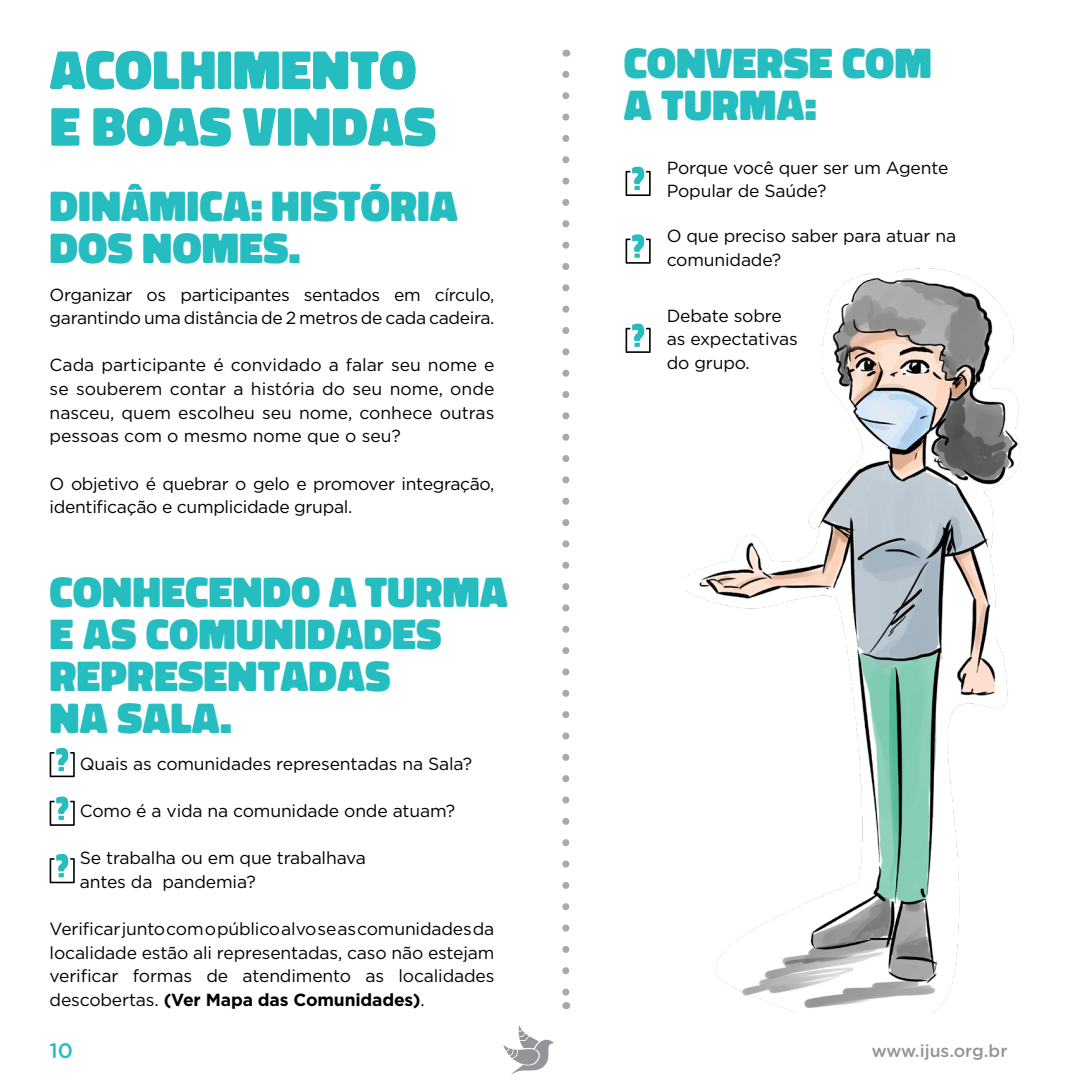
<style>
.page{position:relative;width:1092px;height:1092px;background:#fff}
.page>*{position:absolute;margin:0;border:0;box-sizing:border-box;transform-origin:0 0}
.t1{font:900 56px/56.7px "Don Jose";color:#26bdc0}
.t2{font:900 43.75px/42px "Don Jose";color:#26bdc0}
.t3{font:500 21px "Gotham Rounded";color:#26bdc0}
.t4{font:17.5px/23.6px "Gotham";letter-spacing:-.01em;color:#000}
.t5{font:500 17.5px "Gotham Rounded";color:#939598}
.s1{font-weight:700}
</style>
<div class="page">
<svg style="left:503px;top:1025px;width:51px;height:49px"></svg>
<img style="left:686px;top:268px;width:334px;height:744px">
<svg style="left:562px;top:74px;width:7px;height:920px"></svg>
<svg style="left:625px;top:167px;width:25px;height:29px"></svg>
<svg style="left:625px;top:234px;width:25px;height:30px"></svg>
<svg style="left:625px;top:323px;width:25px;height:30px"></svg>
<svg style="left:50px;top:747px;width:25px;height:30px"></svg>
<svg style="left:50px;top:796px;width:25px;height:29px"></svg>
<svg style="left:50px;top:854px;width:25px;height:29px"></svg>
<h1 class="t1" style="left:50px;top:46px;width:388px">ACOLHIMENTO<br>E BOAS VINDAS</h1>
<h2 class="t2" style="left:50px;top:189px;width:409px">DINÂMICA: HISTÓRIA<br>DOS NOMES.</h2>
<p class="t4" style="left:50px;top:282px;width:446px">Organizar os participantes sentados em círculo, garantindo uma distância de 2 metros de cada cadeira.</p>
<p class="t4" style="left:50px;top:353px;width:446px;text-align:justify">Cada participante é convidado a falar seu nome e se souberem contar a história do seu nome, onde nasceu, quem escolheu seu nome, conhece outras pessoas com o mesmo nome que o seu?</p>
<p class="t4" style="left:50px;top:471px;width:446px">O objetivo é quebrar o gelo e promover integração, identificação e cumplicidade grupal.</p>
<h2 class="t2" style="left:50px;top:575px;width:459px">CONHECENDO A TURMA<br>E AS COMUNIDADES<br>REPRESENTADAS<br>NA SALA.</h2>
<p class="t4" style="left:80px;top:751px;width:394px">Quais as comunidades representadas na Sala?</p>
<p class="t4" style="left:80px;top:798px;width:377px">Como é a vida na comunidade onde atuam?</p>
<p class="t4" style="left:80px;top:845px;width:288px">Se trabalha ou em que trabalhava antes da pandemia?</p>
<p class="t4" style="left:50px;top:916px;width:446px;text-align:justify">Verificar junto com o público alvo se as comunidades da localidade estão ali representadas, caso não estejam verificar formas de atendimento as localidades descobertas. <span class="s1">(Ver Mapa das Comunidades)</span>.</p>
<h2 class="t2" style="left:624px;top:46px;width:309px">CONVERSE COM<br>A TURMA:</h2>
<p class="t4" style="left:666px;top:155px;width:283px">Porque você quer ser um Agente<br>Popular de Saúde?</p>
<p class="t4" style="left:666px;top:224px;width:291px">O que preciso saber para atuar na comunidade?</p>
<p class="t4" style="left:666px;top:303px;width:132px">Debate sobre as expectativas do grupo.</p>
<p class="t3" style="left:50px;top:1035px;width:25px">10</p>
<p class="t5" style="left:871px;top:1038px;width:137px">www.ijus.org.br</p>
</div>
